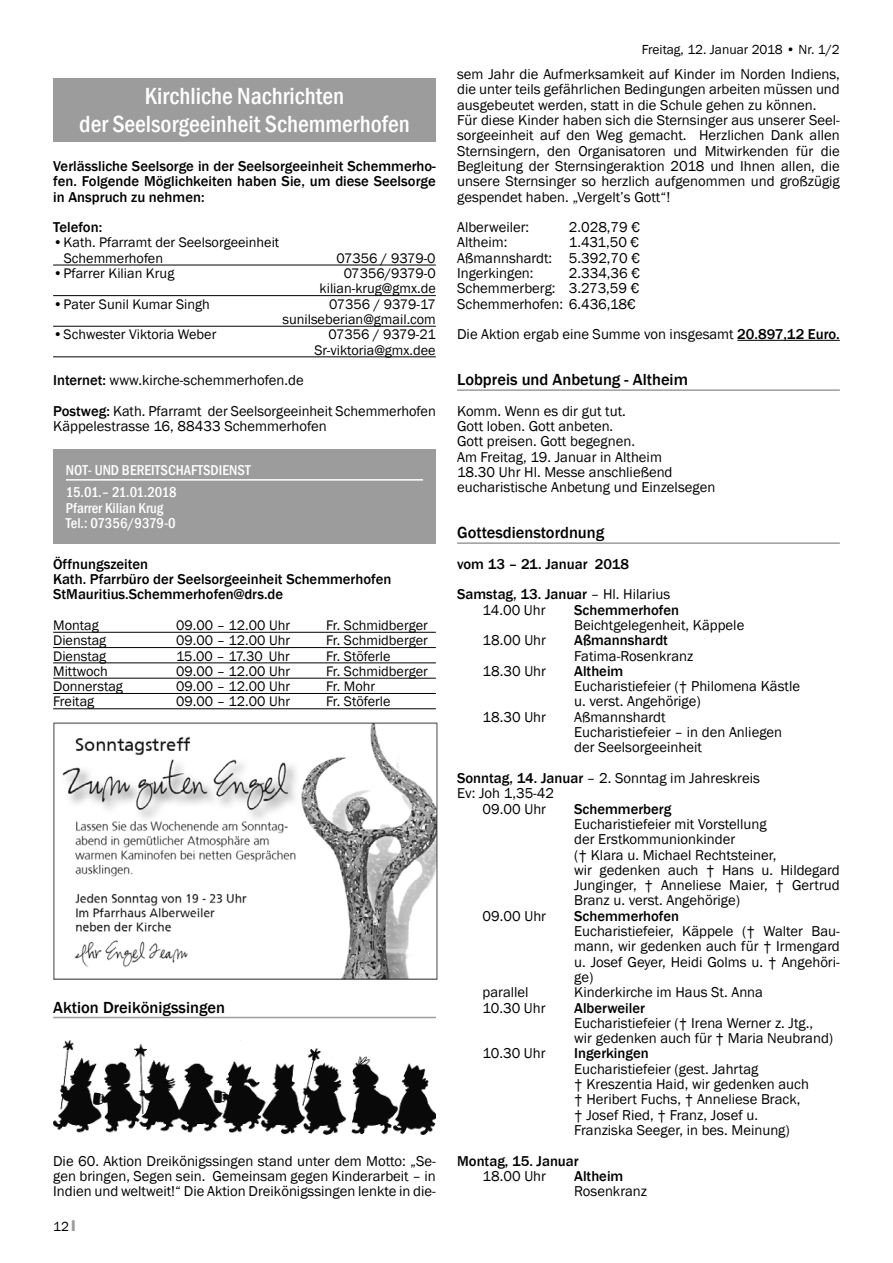
<style>
.page{position:relative;width:893px;height:1263px;background:#fff}
.page>*{position:absolute;margin:0;border:0;box-sizing:border-box;transform-origin:0 0}
.t1{font:500 condensed 24px/28.8px "Franklin Gothic";color:#fff;text-align:center}
.t2{font:500 16.5px "Franklin Gothic";color:#000}
.t3{font:14.7px/15.3px "Franklin Gothic";color:#000}
.t4{font:500 14.7px/15.3px "Franklin Gothic";color:#000}
.t5{font:500 condensed 14.7px/22.5px "Franklin Gothic";color:#fff}
.t6{font:14.25px/15.3px "Franklin Gothic";color:#000;text-align:right}
.t7{font:13.5px "Franklin Gothic";color:#000}
.s1{font-weight:500}
.s2{font-family:"Impact";color:#9c9c9d}
.s3{font-weight:400}
</style>
<div class="page">
<hr style="left:737px;top:340px;width:103px;height:1px;background:#000">
<hr style="left:457px;top:389px;width:383px;height:2px;background:#9c9c9d">
<hr style="left:457px;top:542px;width:383px;height:2px;background:#9c9c9d">
<hr style="left:53px;top:265px;width:383px;height:1px;background:#000">
<hr style="left:53px;top:295px;width:383px;height:1px;background:#000">
<hr style="left:53px;top:326px;width:383px;height:1px;background:#000">
<hr style="left:53px;top:357px;width:383px;height:1px;background:#000">
<hr style="left:53px;top:632px;width:383px;height:1px;background:#000">
<hr style="left:53px;top:647px;width:383px;height:1px;background:#000">
<hr style="left:53px;top:663px;width:383px;height:1px;background:#000">
<hr style="left:53px;top:678px;width:383px;height:1px;background:#000">
<hr style="left:53px;top:693px;width:383px;height:1px;background:#000">
<hr style="left:53px;top:708px;width:383px;height:1px;background:#000">
<hr style="left:53px;top:1017px;width:383px;height:1px;background:#9c9c9d">
<div style="left:53px;top:78px;width:383px;height:63px;background:#9c9c9d"></div>
<div style="left:53px;top:449px;width:383px;height:94px;background:#9c9c9d"></div>
<hr style="left:66px;top:479px;width:357px;height:2px;background:#fff">
<img style="left:53px;top:722px;width:385px;height:258px">
<img style="left:53px;top:1040px;width:383px;height:95px">
<h1 class="t1" style="left:79px;top:81px;width:332px">Kirchliche Nachrichten<br>der Seelsorgeeinheit Schemmerhofen</h1>
<p class="t4" style="left:53px;top:158px;width:384px;text-align:justify">Verlässliche Seelsorge in der Seelsorgeeinheit Schemmerho&shy;fen. Folgende Möglichkeiten haben Sie, um diese Seelsorge in Anspruch zu nehmen:</p>
<p class="t4" style="left:53px;top:220px;width:51px">Telefon:</p>
<p class="t6" style="left:64px;top:235px;width:217px;text-align:left;text-indent:-11px">•Kath. Pfarramt der Seelsorgeeinheit<br>Schemmerhofen</p>
<p class="t6" style="left:336px;top:251px;width:101px">07356 / 9379-0</p>
<p class="t6" style="left:53px;top:266px;width:123px">•Pfarrer Kilian Krug</p>
<p class="t6" style="left:320px;top:266px;width:118px">07356/9379-0 kilian-krug@gmx.de</p>
<p class="t6" style="left:53px;top:297px;width:158px">•Pater Sunil Kumar Singh</p>
<p class="t6" style="left:282px;top:297px;width:155px">07356 / 9379-17 sunilseberian@gmail.com</p>
<p class="t6" style="left:53px;top:327px;width:165px">•Schwester Viktoria Weber</p>
<p class="t6" style="left:314px;top:327px;width:123px">07356 / 9379-21<br>Sr-viktoria@gmx.dee</p>
<p class="t3" style="left:53px;top:365px;width:384px;line-height:30.6px"><span class="s1">Internet:</span> www.kirche-schemmerhofen.de<br><span class="s1">Postweg:</span> Kath. Pfarramt der Seelsorgeeinheit Schemmerhofen</p>
<p class="t3" style="left:53px;top:419px;width:275px">Käppelestrasse 16, 88433 Schemmerhofen</p>
<p class="t5" style="left:66px;top:459px;width:186px">NOT- UND BEREITSCHAFTSDIENST<br>15.01.– 21.01.2018</p>
<p class="t5" style="left:66px;top:500px;width:111px;line-height:15.3px">Pfarrer Kilian Krug<br>Tel.: 07356/9379-0</p>
<p class="t4" style="left:53px;top:556px;width:340px">Öffnungszeiten<br>Kath. Pfarrbüro der Seelsorgeeinheit Schemmerhofen<br>StMauritius.Schemmerhofen@drs.de</p>
<p class="t6" style="left:53px;top:618px;width:47px">Montag</p>
<p class="t6" style="left:176px;top:618px;width:115px">09.00 – 12.00 Uhr</p>
<p class="t6" style="left:326px;top:618px;width:103px">Fr. Schmidberger</p>
<p class="t6" style="left:53px;top:633px;width:55px">Dienstag</p>
<p class="t6" style="left:176px;top:633px;width:115px">09.00 – 12.00 Uhr</p>
<p class="t6" style="left:326px;top:633px;width:103px">Fr. Schmidberger</p>
<p class="t6" style="left:53px;top:648px;width:55px">Dienstag</p>
<p class="t6" style="left:176px;top:648px;width:115px">15.00 – 17.30 Uhr</p>
<p class="t6" style="left:326px;top:648px;width:66px">Fr. Stöferle</p>
<p class="t6" style="left:53px;top:664px;width:56px">Mittwoch</p>
<p class="t6" style="left:176px;top:664px;width:115px">09.00 – 12.00 Uhr</p>
<p class="t6" style="left:326px;top:664px;width:103px">Fr. Schmidberger</p>
<p class="t6" style="left:53px;top:679px;width:71px">Donnerstag</p>
<p class="t6" style="left:176px;top:679px;width:115px">09.00 – 12.00 Uhr</p>
<p class="t6" style="left:326px;top:679px;width:51px">Fr. Mohr</p>
<p class="t6" style="left:53px;top:694px;width:43px">Freitag</p>
<p class="t6" style="left:176px;top:694px;width:115px">09.00 – 12.00 Uhr</p>
<p class="t6" style="left:326px;top:694px;width:66px">Fr. Stöferle</p>
<p class="t2" style="left:53px;top:997px;width:173px">Aktion Dreikönigssingen</p>
<p class="t3" style="left:53px;top:1153px;width:384px;text-align:justify">Die 60. Aktion Dreikönigssingen stand unter dem Motto: „Se&shy;gen bringen, Segen sein. Gemeinsam gegen Kinderarbeit – in Indien und weltweit!“ Die Aktion Dreikönigssingen lenkte in die-</p>
<p class="t7" style="left:53px;top:1218px;width:24px">12 <span class="s2">I</span></p>
<p class="t7" style="left:642px;top:41px;width:200px">Freitag, 12. Januar 2018 • Nr. 1/2</p>
<p class="t3" style="left:457px;top:67px;width:384px">sem Jahr die Aufmerksamkeit auf Kinder im Norden Indiens, die unter teils gefährlichen Bedingungen arbeiten müssen und ausgebeutet werden, statt in die Schule gehen zu können.<br>Für diese Kinder haben sich die Sternsinger aus unserer Seel&shy;sorgeeinheit auf den Weg gemacht. Herzlichen Dank allen Sternsingern, den Organisatoren und Mitwirkenden für die Begleitung der Sternsingeraktion 2018 und Ihnen allen, die unsere Sternsinger so herzlich aufgenommen und großzügig gespendet haben. „Vergelt’s Gott“!</p>
<p class="t3" style="left:457px;top:220px;width:74px">Alberweiler:</p>
<p class="t3" style="left:569px;top:220px;width:73px">2.028,79 €</p>
<p class="t3" style="left:457px;top:235px;width:52px">Altheim:</p>
<p class="t3" style="left:457px;top:235px;width:185px;text-align:justify;text-indent:112px">1.431,50 € Aßmannshardt: 5.392,70 € Ingerkingen:</p>
<p class="t3" style="left:457px;top:266px;width:185px;text-align:justify;text-indent:112px">2.334,36 € Schemmerberg: 3.273,59 € Schemmerhofen: 6.436,18€</p>
<p class="t3" style="left:457px;top:327px;width:384px">Die Aktion ergab eine Summe von insgesamt <span class="s1">20.897,12 Euro.</span></p>
<p class="t2" style="left:457px;top:369px;width:232px">Lobpreis und Anbetung - Altheim</p>
<p class="t3" style="left:457px;top:403px;width:260px">Komm. Wenn es dir gut tut.<br>Gott loben. Gott anbeten.<br>Gott preisen. Gott begegnen.<br>Am Freitag, 19. Januar in Altheim<br>18.30 Uhr Hl. Messe anschließend eucharistische Anbetung und Einzelsegen</p>
<p class="t2" style="left:457px;top:522px;width:149px">Gottesdienstordnung</p>
<p class="t4" style="left:457px;top:549px;width:215px;line-height:30.6px">vom 13 – 21. Januar 2018<br>Samstag, 13. Januar <span class="s3">– Hl. Hilarius</span></p>
<p class="t3" style="left:483px;top:602px;width:65px">14.00 Uhr</p>
<p class="t4" style="left:574px;top:602px;width:106px">Schemmerhofen</p>
<p class="t3" style="left:574px;top:618px;width:172px">Beichtgelegenheit, Käppele</p>
<p class="t3" style="left:483px;top:633px;width:65px">18.00 Uhr</p>
<p class="t4" style="left:574px;top:633px;width:95px">Aßmannshardt</p>
<p class="t3" style="left:574px;top:648px;width:121px">Fatima-Rosenkranz</p>
<p class="t3" style="left:483px;top:664px;width:65px">18.30 Uhr</p>
<p class="t4" style="left:574px;top:663px;width:51px">Altheim</p>
<p class="t3" style="left:574px;top:679px;width:227px">Eucharistiefeier († Philomena Kästle u. verst. Angehörige)</p>
<p class="t3" style="left:483px;top:709px;width:65px">18.30 Uhr</p>
<p class="t3" style="left:574px;top:709px;width:210px">Aßmannshardt<br>Eucharistiefeier – in den Anliegen der Seelsorgeeinheit</p>
<p class="t3" style="left:457px;top:771px;width:304px"><span class="s1">Sonntag, 14. Januar</span> – 2. Sonntag im Jahreskreis</p>
<p class="t3" style="left:457px;top:786px;width:99px">Ev: Joh 1,35-42</p>
<p class="t3" style="left:483px;top:801px;width:65px">09.00 Uhr</p>
<p class="t4" style="left:574px;top:801px;width:99px">Schemmerberg</p>
<p class="t3" style="left:574px;top:817px;width:267px">Eucharistiefeier mit Vorstellung<br>der Erstkommunionkinder<br>(† Klara u. Michael Rechtsteiner,<br>wir gedenken auch † Hans u. Hildegard Junginger, † Anneliese Maier, † Gertrud Branz u. verst. Angehörige)</p>
<p class="t3" style="left:483px;top:908px;width:65px">09.00 Uhr</p>
<p class="t4" style="left:574px;top:908px;width:106px">Schemmerhofen</p>
<p class="t3" style="left:574px;top:924px;width:267px;text-align:justify">Eucharistiefeier, Käppele († Walter Bau&shy;mann, wir gedenken auch für † Irmengard u. Josef Geyer, Heidi Golms u. † Angehöri&shy;ge)</p>
<p class="t3" style="left:483px;top:985px;width:48px">parallel</p>
<p class="t3" style="left:574px;top:985px;width:190px">Kinderkirche im Haus St. Anna</p>
<p class="t3" style="left:483px;top:1000px;width:65px">10.30 Uhr</p>
<p class="t4" style="left:574px;top:1000px;width:72px">Alberweiler</p>
<p class="t3" style="left:574px;top:1015px;width:261px">Eucharistiefeier († Irena Werner z. Jtg., wir gedenken auch für † Maria Neubrand)</p>
<p class="t3" style="left:483px;top:1046px;width:65px">10.30 Uhr</p>
<p class="t4" style="left:574px;top:1046px;width:76px">Ingerkingen</p>
<p class="t3" style="left:574px;top:1061px;width:236px">Eucharistiefeier (gest. Jahrtag<br>† Kreszentia Haid, wir gedenken auch † Heribert Fuchs, † Anneliese Brack, † Josef Ried, † Franz, Josef u.<br>Franziska Seeger, in bes. Meinung)</p>
<p class="t4" style="left:457px;top:1153px;width:123px">Montag, 15. Januar</p>
<p class="t3" style="left:483px;top:1168px;width:65px">18.00 Uhr</p>
<p class="t4" style="left:574px;top:1168px;width:51px">Altheim</p>
<p class="t3" style="left:574px;top:1184px;width:75px">Rosenkranz</p>
</div>
